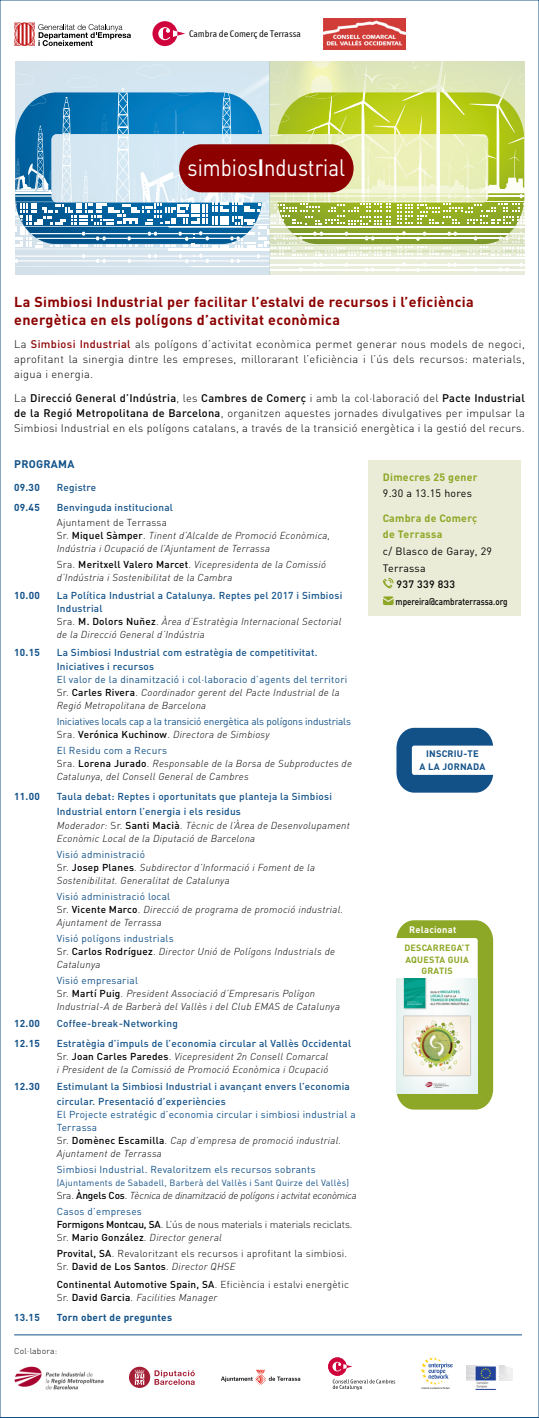
<style>
.page{position:relative;width:539px;height:1418px;background:#fff}
.page>*{position:absolute;margin:0;border:0;box-sizing:border-box;transform-origin:0 0}
.t1{font:23.5px "DIN";color:#fff;scale:.87 1}
.t2{font:700 14.2px/18px "DIN";letter-spacing:.025em;color:#8c0000}
.t3{font:300 11px/15px "DIN";letter-spacing:.025em;color:#000;text-align:justify}
.t4{font:700 11px "DIN";letter-spacing:.025em;color:#125188}
.t5{font:10.6px/16.8px "DIN";letter-spacing:.025em;color:#000}
.t6{font:700 10.6px/15.6px "DIN";letter-spacing:.025em;color:#8da726}
.t7{font:500 10.6px "DIN";letter-spacing:.025em;color:#000}
.t8{font:italic 300 10px/13px "DIN";letter-spacing:.025em;color:#000}
.t9{font:500 10px/14.5px "DIN";letter-spacing:.025em;color:#125188}
.t10{font:10px/13px "DIN";letter-spacing:.025em;color:#125188}
.t11{font:10px/13px "DIN";letter-spacing:-.015em;color:#125188}
.t12{font:300 10px/13px "DIN";letter-spacing:-.01em;color:#000}
.t13{font:300 10px/13px "DIN";letter-spacing:.015em;color:#000}
.t14{font:500 10px/13px "DIN";letter-spacing:.025em;color:#000}
.t15{font:italic 300 10px/15.8px "DIN";letter-spacing:-.015em;color:#000}
.t16{font:700 10px "DIN";letter-spacing:.025em;color:#125188}
.t17{font:9.6px "Officina Sans ITCTT Book";letter-spacing:-.01em;color:#000}
.t18{font:500 9.5px "DIN";color:#000;scale:.85 1}
.t19{font:700 9.4px/13.6px "DIN";letter-spacing:.025em;color:#125188;text-align:center}
.t20{font:700 9.4px "DIN";letter-spacing:.025em;color:#fff}
.t21{font:9px "DIN";letter-spacing:.025em;color:#125188}
.t22{font:700 9px/11.5px "DIN";letter-spacing:.025em;color:#8da726;text-align:center}
.t23{font:300 8.5px "DIN";letter-spacing:.025em;color:#000}
.s1{font-weight:700}
.s2{font-weight:500;color:#8c0000}
.s3{font-weight:500}
.s4{font-style:normal}
.s5{font-weight:500;font-style:normal}
.s6{font-weight:500;font-style:normal;color:#125188}
.s7{font-weight:400;font-style:normal;color:#125188}
.s8{font-weight:300;color:#000}
.s9{font-weight:500;color:#000}
.s10{font-weight:300;font-style:italic;color:#000}
.s11{color:#000}
.s12{font-style:italic}
.s13{font-weight:300}
.s14{font-weight:300;font-style:italic}
</style>
<div class="page">
<svg style="left:15px;top:61px;width:509px;height:211px;background:#afccb2"></svg>
<svg style="left:170px;top:61px;width:195px;height:214px;background:#aba897"></svg>
<svg style="left:14px;top:22px;width:117px;height:24px"></svg>
<div style="left:369px;top:460px;width:151px;height:156px;background:#eaecd7"></div>
<svg style="left:383px;top:578px;width:10px;height:11px"></svg>
<svg style="left:383px;top:596px;width:10px;height:9px"></svg>
<svg style="left:396px;top:727px;width:98px;height:66px"></svg>
<img style="left:14px;top:1366px;width:90px;height:23px">
<svg style="left:396px;top:873px;width:143px;height:283px"></svg>
<img style="left:396px;top:978px;width:81px;height:115px">
<svg style="left:333px;top:1379px;width:62px;height:10px"></svg>
<div style="left:328px;top:1357px;width:18px;height:18px;background:#d0043c;border-radius:50%"></div>
<svg style="left:332px;top:1361px;width:20px;height:10px"></svg>
<svg style="left:420px;top:1357px;width:32px;height:32px"></svg>
<img style="left:466px;top:1365px;width:46px;height:23px">
<svg style="left:152px;top:21px;width:33px;height:25px"></svg>
<hr style="left:14px;top:1334px;width:508px;height:1px;background:#125188">
<img style="left:324px;top:19px;width:81px;height:30px">
<svg style="left:221px;top:1369px;width:79px;height:15px"></svg>
<svg style="left:129px;top:1366px;width:66px;height:21px"></svg>
<p class="t17" style="left:189px;top:28px;width:113px">Cambra de Comerç de Terrassa</p>
<h1 class="t1" style="left:187px;top:154px;width:182px">simbios<span class="s1">I</span>ndustrial</h1>
<h2 class="t2" style="left:14px;top:292px;width:461px">La Simbiosi Industrial per facilitar l’estalvi de recursos i l’eficiència energètica en els polígons d’activitat econòmica</h2>
<p class="t3" style="left:14px;top:336px;width:512px">La <span class="s2">Simbiosi Industrial</span> als polígons d’activitat econòmica permet generar nous models de negoci, aprofitant la sinergia dintre les empreses, millorarant l’eficiència i l’ús dels recursos: materials, aigua i energia.</p>
<p class="t3" style="left:14px;top:390px;width:512px">La <span class="s3">Direcció General d’Indústria</span>, les <span class="s3">Cambres de Comerç</span> i amb la col·laboració del <span class="s3">Pacte Industrial de la Regió Metropolitana de Barcelona</span>, organitzen aquestes jornades divulgatives per impulsar la Simbiosi Industrial en els polígons catalans, a través de la transició energètica i la gestió del recurs.</p>
<p class="t4" style="left:14px;top:457px;width:62px">PROGRAMA</p>
<p class="t16" style="left:14px;top:481px;width:27px">09.30</p>
<p class="t9" style="left:57px;top:480px;width:41px">Registre</p>
<p class="t16" style="left:14px;top:501px;width:27px">09.45</p>
<p class="t9" style="left:57px;top:500px;width:118px">Benvinguda institucional</p>
<p class="t8" style="left:57px;top:515px;width:275px"><span class="s4">Ajuntament de Terrassa<br>Sr.</span> <span class="s5">Miquel Sàmper</span><span class="s4">.</span> Tinent d’Alcalde de Promoció Econòmica,<br>Indústria i Ocupació de l’Ajuntament de Terrassa</p>
<p class="t8" style="left:57px;top:557px;width:271px"><span class="s4">Sra.</span> <span class="s5">Meritxell Valero Marcet</span><span class="s4">.</span> Vicepresidenta de la Comissió d’Indústria i Sostenibilitat de la Cambra</p>
<p class="t16" style="left:14px;top:589px;width:27px">10.00</p>
<p class="t8" style="left:57px;top:589px;width:287px"><span class="s6">La Política Industrial a Catalunya. Reptes pel 2017 i Simbiosi Industrial<br></span><span class="s4">Sra.</span> <span class="s5">M. Dolors Nuñez</span><span class="s4">.</span> Àrea d’Estratègia Internacional Sectorial de la Direcció General d’Indústria</p>
<p class="t16" style="left:14px;top:645px;width:27px">10.15</p>
<p class="t9" style="left:57px;top:644px;width:262px">La Simbiosi Industrial com estratègia de competitivitat.<br>Iniciatives i recursos</p>
<p class="t8" style="left:57px;top:673px;width:292px"><span class="s7">El valor de la dinamització i col·laboracio d’agents del territori<br></span><span class="s4">Sr.</span> <span class="s5">Carles Rivera</span><span class="s4">.</span> Coordinador gerent del Pacte Industrial de la<br>Regió Metropolitana de Barcelona</p>
<p class="t11" style="left:57px;top:715px;width:296px">Iniciatives locals cap a la transició energètica als polígons industrials<br><span class="s8">Sra.</span> <span class="s9">Verónica Kuchinow</span><span class="s8">.</span> <span class="s10">Directora de Simbiosy</span></p>
<p class="t8" style="left:57px;top:743px;width:297px"><span class="s7">El Residu com a Recurs<br></span><span class="s4">Sra.</span> <span class="s5">Lorena Jurado</span><span class="s4">.</span> Responsable de la Borsa de Subproductes de<br>Catalunya, del Consell General de Cambres</p>
<p class="t16" style="left:14px;top:789px;width:27px">11.00</p>
<p class="t9" style="left:57px;top:789px;width:294px">Taula debat: Reptes i oportunitats que planteja la Simbiosi<br>Industrial entorn l’energia i els residus<br><span class="s10">Moderador:</span> <span class="s8">Sr.</span> <span class="s11">Santi Macià</span><span class="s8">.</span> <span class="s10">Tècnic de l’Àrea de Desenvolupament</span></p>
<p class="t8" style="left:57px;top:832px;width:200px">Econòmic Local de la Diputació de Barcelona</p>
<p class="t8" style="left:57px;top:847px;width:260px"><span class="s7">Visió administració<br></span><span class="s4">Sr.</span> <span class="s5">Josep Planes</span><span class="s4">.</span> Subdirector d’Informació i Foment de la<br>Sostenibilitat. Generalitat de Catalunya</p>
<p class="t8" style="left:57px;top:889px;width:288px"><span class="s7">Visió administració local<br></span><span class="s4">Sr.</span> <span class="s5">Vicente Marco</span><span class="s4">.</span> Direcció de programa de promoció industrial.<br>Ajuntament de Terrassa</p>
<p class="t8" style="left:57px;top:931px;width:280px"><span class="s7">Visió polígons industrials<br></span><span class="s4">Sr.</span> <span class="s5">Carlos Rodríguez</span><span class="s4">.</span> Director Unió de Polígons Industrials de<br>Catalunya</p>
<p class="t8" style="left:57px;top:973px;width:285px"><span class="s7">Visió empresarial<br></span><span class="s4">Sr.</span> <span class="s5">Martí Puig</span><span class="s4">.</span> President Associació d’Empresaris Polígon<br>Industrial-A de Barberà del Vallès i del Club EMAS de Catalunya</p>
<p class="t16" style="left:14px;top:1016px;width:27px">12.00</p>
<p class="t9" style="left:57px;top:1015px;width:123px">Coffee-break-Networking</p>
<p class="t16" style="left:14px;top:1036px;width:27px">12.15</p>
<p class="t8" style="left:57px;top:1036px;width:296px"><span class="s6">Estratègia d’impuls de l’economia circular al Vallès Occidental<br></span><span class="s4">Sr.</span> <span class="s5">Joan Carles Paredes</span><span class="s4">.</span> Vicepresident 2n Consell Comarcal<br>i President de la Comissió de Promoció Econòmica i Ocupació</p>
<p class="t16" style="left:14px;top:1080px;width:27px">12.30</p>
<p class="t9" style="left:57px;top:1079px;width:294px">Estimulant la Simbiosi Industrial i avançant envers l’economia circular. Presentació d’experiències</p>
<p class="t10" style="left:57px;top:1107px;width:300px">El Projecte estratégic d’economia circular i simbiosi industrial a Terrassa<br><span class="s8">Sr.</span> <span class="s9">Domènec Escamilla</span><span class="s8">.</span> <span class="s10">Cap d’empresa de promoció industrial.<br>Ajuntament de Terrassa</span></p>
<p class="t10" style="left:57px;top:1162px;width:260px">Simbiosi Industrial. Revaloritzem els recursos sobrants</p>
<p class="t21" style="left:57px;top:1177px;width:294px">(Ajuntaments de Sabadell, Barberà del Vallès i Sant Quirze del Vallès)</p>
<p class="t15" style="left:57px;top:1187px;width:301px"><span class="s4">Sra.</span> <span class="s5">Àngels Cos</span><span class="s4">.</span> Tècnica de dinamització de polígons i actvitat econòmica<br><span class="s7">Casos d’empreses</span></p>
<p class="t12" style="left:57px;top:1217px;width:297px"><span class="s3">Formigons Montcau, SA</span>. L’ús de nous materials i materials reciclats.<br>Sr. <span class="s3">Mario González</span>. <span class="s12">Director general</span></p>
<p class="t13" style="left:57px;top:1245px;width:292px"><span class="s3">Provital, SA</span>. Revaloritzant els recursos i aprofitant la simbiosi.<br>Sr. <span class="s3">David de Los Santos</span>. <span class="s12">Director QHSE</span></p>
<p class="t14" style="left:57px;top:1277px;width:294px">Continental Automotive Spain, SA<span class="s13">. Eficiència i estalvi energètic<br>Sr.</span> David Garcia<span class="s13">.</span> <span class="s14">Facilities Manager</span></p>
<p class="t16" style="left:14px;top:1310px;width:27px">13.15</p>
<p class="t16" style="left:57px;top:1310px;width:117px">Torn obert de preguntes</p>
<p class="t6" style="left:383px;top:468px;width:96px">Dimecres 25 gener</p>
<p class="t5" style="left:383px;top:485px;width:90px">9.30 a 13.15 hores</p>
<p class="t6" style="left:383px;top:510px;width:96px">Cambra de Comerç de Terrassa</p>
<p class="t5" style="left:383px;top:542px;width:111px">c/ Blasco de Garay, 29<br>Terrassa</p>
<p class="t7" style="left:396px;top:577px;width:60px">937 339 833</p>
<p class="t18" style="left:395px;top:595px;width:133px">mpereira@cambraterrassa.org</p>
<p class="t19" style="left:419px;top:746px;width:67px">INSCRIU-TE<br>A LA JORNADA</p>
<p class="t20" style="left:409px;top:923px;width:49px">Relacionat</p>
<p class="t22" style="left:404px;top:941px;width:67px">DESCARREGA’T<br>AQUESTA GUIA<br>GRATIS</p>
<p class="t23" style="left:14px;top:1345px;width:45px">Col·labora:</p>
</div>
